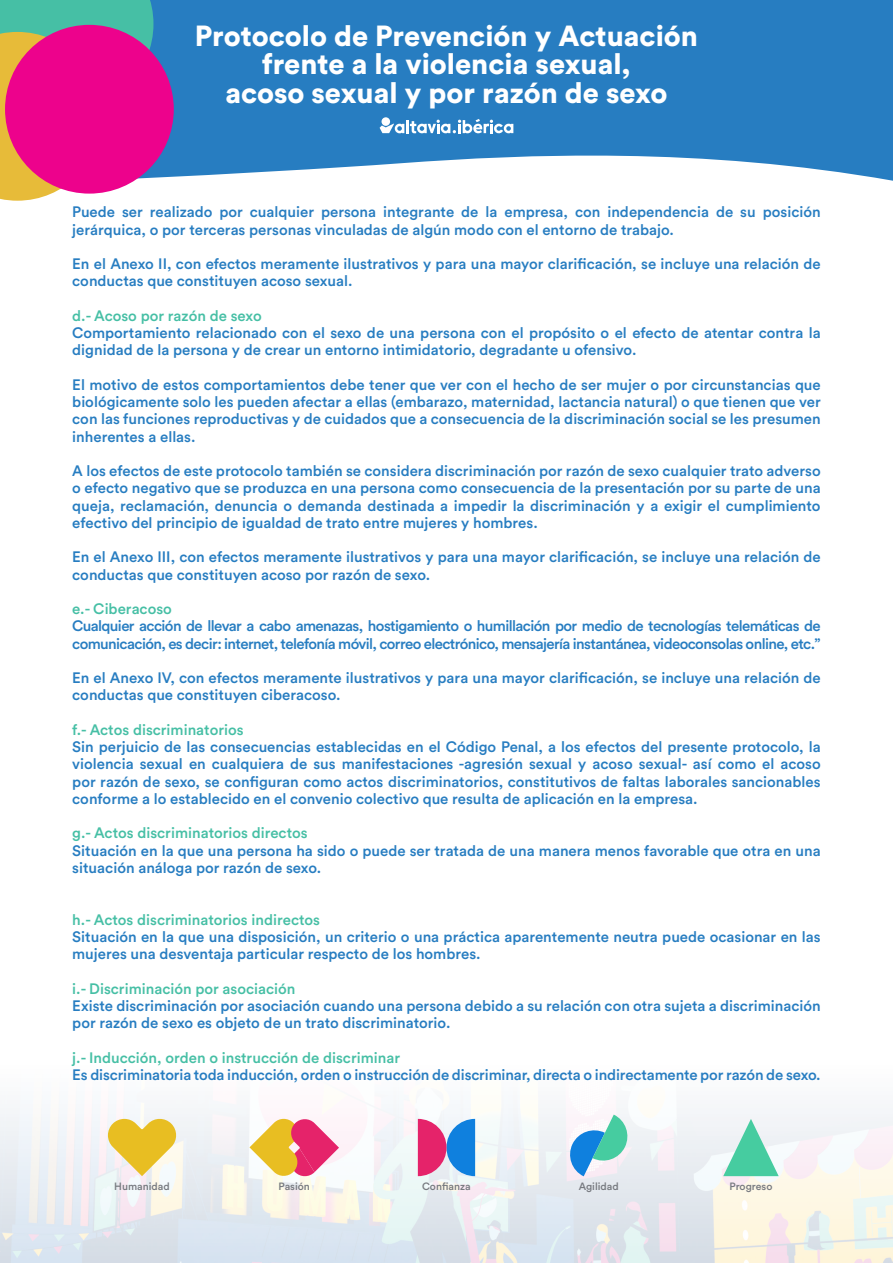
<style>
.page{position:relative;width:893px;height:1263px;background:#fff}
.page>*{position:absolute;margin:0;border:0;box-sizing:border-box;transform-origin:0 0}
.t1{font:900 28.8px/28.5px "Circular Std";color:#fff;text-align:center}
.t2{font:500 15px/17.2px "Circular Std";color:#277dc1}
.t3{font:500 15px/17.2px "Circular Std";letter-spacing:-.04em;color:#277dc1}
.t4{font:500 15px "Circular Std";color:#46bfa5}
.t5{font:500 10.5px "Circular Std";color:#777a80}
</style>
<div class="page">
<img style="left:0;top:1108px;width:893px;height:155px">
<svg style="left:108px;top:1119px;width:68px;height:57px;background:#ecd16d"></svg>
<svg style="left:249px;top:1119px;width:90px;height:57px"></svg>
<svg style="left:418px;top:1119px;width:57px;height:57px;background:#9273b5"></svg>
<svg style="left:723px;top:1119px;width:56px;height:57px"></svg>
<svg style="left:567px;top:1114px;width:64px;height:62px"></svg>
<svg style="left:153px;top:0;width:740px;height:181px;background:#3b89c6"></svg>
<svg style="left:0;top:0;width:153px;height:201px;background:#98c48b"></svg>
<div style="left:5px;top:25px;width:169px;height:169px;background:#ed028c;border-radius:50%"></div>
<div style="left:236px;top:64px;width:69px;height:48px;background:#277dc1"></div>
<svg style="left:380px;top:119px;width:133px;height:15px"></svg>
<p class="t1" style="left:195px;top:21px;width:505px">Protocolo de Prevención y Actuación</p>
<p class="t1" style="left:225px;top:49px;width:444px">frente a la violencia sexual, acoso sexual y por razón de sexo</p>
<p class="t2" style="left:72px;top:203px;width:750px">Puede ser realizado por cualquier persona integrante de la empresa, con independencia de su posición jerárquica, o por terceras personas vinculadas de algún modo con el entorno de trabajo.</p>
<p class="t2" style="left:72px;top:255px;width:750px">En el Anexo II, con efectos meramente ilustrativos y para una mayor clarificación, se incluye una relación de conductas que constituyen acoso sexual.</p>
<p class="t4" style="left:72px;top:306px;width:191px">d.- Acoso por razón de sexo</p>
<p class="t2" style="left:72px;top:324px;width:750px">Comportamiento relacionado con el sexo de una persona con el propósito o el efecto de atentar contra la dignidad de la persona y de crear un entorno intimidatorio, degradante u ofensivo.</p>
<p class="t2" style="left:72px;top:376px;width:750px;text-align:justify">El motivo de estos comportamientos debe tener que ver con el hecho de ser mujer o por circunstancias que biológicamente solo les pueden afectar a ellas (embarazo, maternidad, lactancia natural) o que tienen que ver con las funciones reproductivas y de cuidados que a consecuencia de la discriminación social se les presumen inherentes a ellas.</p>
<p class="t2" style="left:72px;top:462px;width:750px;text-align:justify">A los efectos de este protocolo también se considera discriminación por razón de sexo cualquier trato adverso o efecto negativo que se produzca en una persona como consecuencia de la presentación por su parte de una queja, reclamación, denuncia o demanda destinada a impedir la discriminación y a exigir el cumplimiento efectivo del principio de igualdad de trato entre mujeres y hombres.</p>
<p class="t2" style="left:72px;top:548px;width:750px">En el Anexo III, con efectos meramente ilustrativos y para una mayor clarificación, se incluye una relación de conductas que constituyen acoso por razón de sexo.</p>
<p class="t4" style="left:72px;top:599px;width:101px">e.- Ciberacoso</p>
<p class="t3" style="left:72px;top:617px;width:750px">Cualquier acción de llevar a cabo amenazas, hostigamiento o humillación por medio de tecnologías telemáticas de comunicación, es decir: internet, telefonía móvil, correo electrónico, mensajería instantánea, videoconsolas online, etc.”</p>
<p class="t2" style="left:72px;top:669px;width:750px">En el Anexo IV, con efectos meramente ilustrativos y para una mayor clarificación, se incluye una relación de conductas que constituyen ciberacoso.</p>
<p class="t4" style="left:72px;top:720px;width:173px">f.- Actos discriminatorios</p>
<p class="t2" style="left:72px;top:738px;width:750px;text-align:justify">Sin perjuicio de las consecuencias establecidas en el Código Penal, a los efectos del presente protocolo, la violencia sexual en cualquiera de sus manifestaciones -agresión sexual y acoso sexual- así como el acoso por razón de sexo, se configuran como actos discriminatorios, constitutivos de faltas laborales sancionables conforme a lo establecido en el convenio colectivo que resulta de aplicación en la empresa.</p>
<p class="t4" style="left:72px;top:824px;width:237px">g.- Actos discriminatorios directos</p>
<p class="t2" style="left:72px;top:841px;width:750px">Situación en la que una persona ha sido o puede ser tratada de una manera menos favorable que otra en una situación análoga por razón de sexo.</p>
<p class="t4" style="left:72px;top:910px;width:249px">h.- Actos discriminatorios indirectos</p>
<p class="t2" style="left:72px;top:928px;width:750px">Situación en la que una disposición, un criterio o una práctica aparentemente neutra puede ocasionar en las mujeres una desventaja particular respecto de los hombres.</p>
<p class="t4" style="left:72px;top:979px;width:225px">i.- Discriminación por asociación</p>
<p class="t2" style="left:72px;top:997px;width:750px">Existe discriminación por asociación cuando una persona debido a su relación con otra sujeta a discriminación por razón de sexo es objeto de un trato discriminatorio.</p>
<p class="t4" style="left:72px;top:1048px;width:329px">j.- Inducción, orden o instrucción de discriminar</p>
<p class="t2" style="left:72px;top:1066px;width:750px">Es discriminatoria toda inducción, orden o instrucción de discriminar, directa o indirectamente por razón de sexo.</p>
<p class="t5" style="left:114px;top:1179px;width:57px">Humanidad</p>
<p class="t5" style="left:279px;top:1179px;width:33px">Pasión</p>
<p class="t5" style="left:422px;top:1179px;width:50px">Confianza</p>
<p class="t5" style="left:579px;top:1179px;width:42px">Agilidad</p>
<p class="t5" style="left:729px;top:1179px;width:44px">Progreso</p>
</div>
